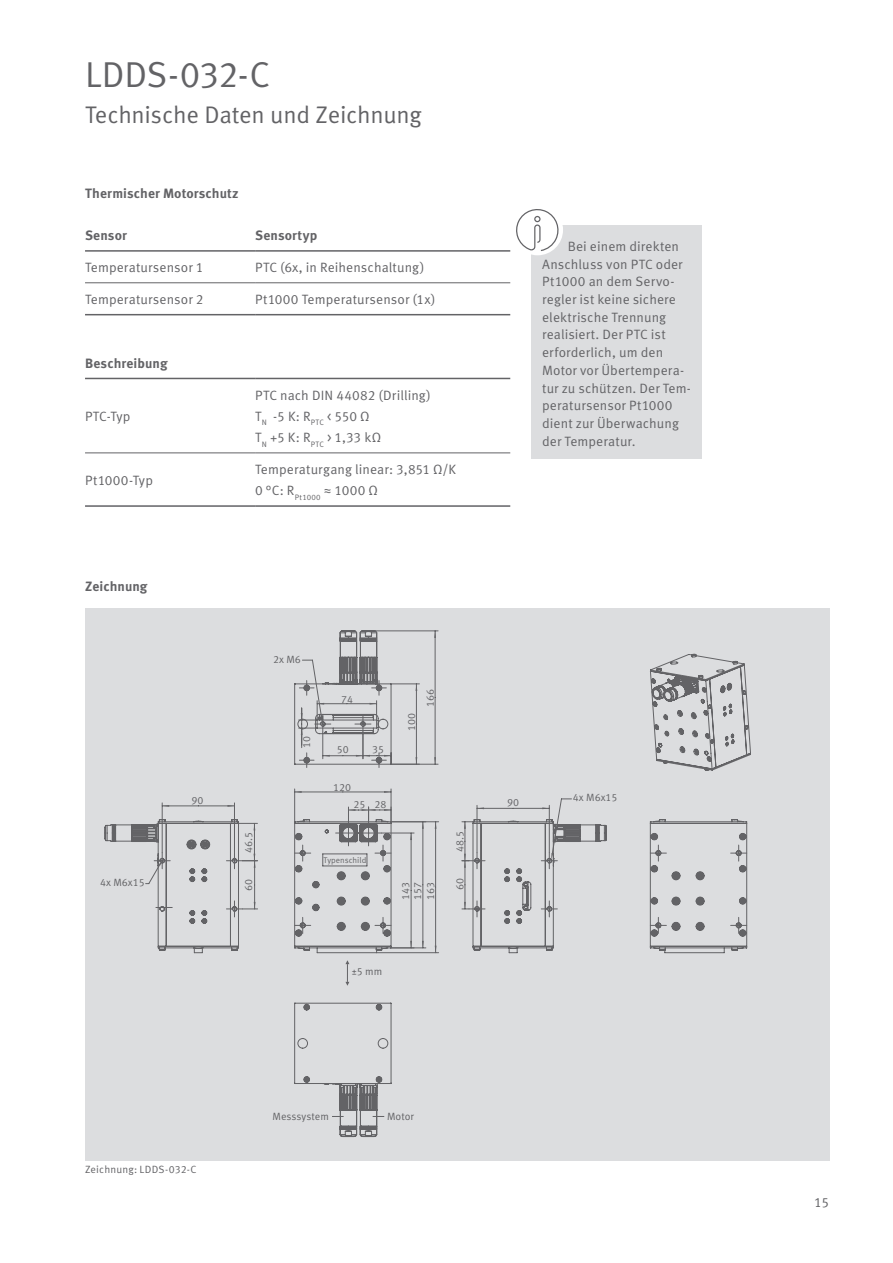
<style>
.page{position:relative;width:893px;height:1263px;background:#fff}
.page>*{position:absolute;margin:0;border:0;box-sizing:border-box;transform-origin:0 0}
.t1{font:36px "Schaeffler Meta";letter-spacing:-.015em;color:#636366}
.t2{font:24px "Schaeffler Meta";letter-spacing:-.015em;color:#636366}
.t3{font:13.5px/17.7px "Schaeffler Meta";letter-spacing:.01em;color:#636366}
.t4{font:700 13.5px "Schaeffler Meta";letter-spacing:.005em;color:#636366}
.t5{font:10.5px/12.8px "Schaeffler Meta";color:#636366}
.t6{font:8.25px "Schaeffler Meta";color:#636366}
</style>
<div class="page">
<hr style="left:85px;top:283px;width:170px;height:1px;background:#636366">
<hr style="left:255px;top:283px;width:255px;height:1px;background:#636366">
<hr style="left:85px;top:314px;width:170px;height:1px;background:#636366">
<hr style="left:255px;top:314px;width:255px;height:1px;background:#636366">
<hr style="left:85px;top:250px;width:170px;height:2px;background:#636366">
<hr style="left:255px;top:250px;width:255px;height:2px;background:#636366">
<hr style="left:85px;top:453px;width:170px;height:1px;background:#636366">
<hr style="left:255px;top:453px;width:255px;height:1px;background:#636366">
<hr style="left:85px;top:505px;width:170px;height:2px;background:#636366">
<hr style="left:255px;top:505px;width:255px;height:2px;background:#636366">
<hr style="left:85px;top:378px;width:170px;height:1px;background:#636366">
<hr style="left:255px;top:378px;width:255px;height:1px;background:#636366">
<div style="left:85px;top:608px;width:744px;height:553px;background:#dcdddf"></div>
<svg style="left:104px;top:630px;width:647px;height:507px"></svg>
<hr style="left:435px;top:631px;width:1px;height:66px;background:#636366">
<hr style="left:435px;top:697px;width:1px;height:67px;background:#636366">
<hr style="left:374px;top:630px;width:64px;height:1px;background:#636366">
<hr style="left:391px;top:764px;width:47px;height:1px;background:#636366">
<hr style="left:435px;top:822px;width:1px;height:65px;background:#636366">
<hr style="left:435px;top:887px;width:1px;height:66px;background:#636366">
<hr style="left:391px;top:821px;width:48px;height:1px;background:#636366">
<hr style="left:377px;top:952px;width:62px;height:1px;background:#636366">
<hr style="left:423px;top:885px;width:1px;height:63px;background:#636366">
<hr style="left:423px;top:822px;width:1px;height:63px;background:#636366">
<hr style="left:391px;top:947px;width:35px;height:1px;background:#636366">
<svg style="left:422px;top:822px;width:2px;height:7px"></svg>
<svg style="left:422px;top:941px;width:2px;height:6px"></svg>
<hr style="left:411px;top:833px;width:1px;height:57px;background:#636366">
<hr style="left:411px;top:890px;width:1px;height:58px;background:#636366">
<hr style="left:381px;top:833px;width:33px;height:1px;background:#636366">
<svg style="left:391px;top:941px;width:23px;height:7px"></svg>
<hr style="left:513px;top:808px;width:36px;height:1px;background:#636366">
<hr style="left:477px;top:808px;width:36px;height:1px;background:#636366">
<hr style="left:477px;top:805px;width:1px;height:48px;background:#636366">
<hr style="left:198px;top:805px;width:36px;height:1px;background:#636366">
<hr style="left:162px;top:805px;width:36px;height:1px;background:#636366">
<hr style="left:234px;top:803px;width:1px;height:50px;background:#636366">
<hr style="left:162px;top:803px;width:1px;height:50px;background:#636366">
<svg style="left:227px;top:805px;width:7px;height:2px"></svg>
<hr style="left:343px;top:792px;width:48px;height:1px;background:#636366">
<hr style="left:295px;top:792px;width:48px;height:1px;background:#636366">
<hr style="left:391px;top:789px;width:1px;height:34px;background:#636366">
<hr style="left:294px;top:789px;width:1px;height:34px;background:#636366">
<svg style="left:295px;top:791px;width:7px;height:2px"></svg>
<svg style="left:384px;top:791px;width:7px;height:2px"></svg>
<svg style="left:226px;top:823px;width:32px;height:94px"></svg>
<svg style="left:462px;top:821px;width:23px;height:96px"></svg>
<svg style="left:541px;top:901px;width:16px;height:16px"></svg>
<svg style="left:156px;top:907px;width:16px;height:1px"></svg>
<svg style="left:731px;top:917px;width:16px;height:16px"></svg>
<svg style="left:295px;top:917px;width:16px;height:16px"></svg>
<svg style="left:650px;top:917px;width:16px;height:16px"></svg>
<svg style="left:375px;top:917px;width:16px;height:16px"></svg>
<svg style="left:731px;top:845px;width:16px;height:16px"></svg>
<svg style="left:295px;top:845px;width:16px;height:16px"></svg>
<svg style="left:650px;top:845px;width:16px;height:16px"></svg>
<svg style="left:336px;top:807px;width:56px;height:54px"></svg>
<svg style="left:541px;top:798px;width:31px;height:71px"></svg>
<svg style="left:299px;top:659px;width:120px;height:108px"></svg>
<svg style="left:145px;top:853px;width:25px;height:31px"></svg>
<svg style="left:345px;top:960px;width:4px;height:26px"></svg>
<svg style="left:332px;top:1116px;width:12px;height:1px"></svg>
<div style="left:531px;top:225px;width:171px;height:234px;background:#dcdddf"></div>
<div style="left:512px;top:204px;width:51px;height:51px;background:#fff;border-radius:50%"></div>
<svg style="left:516px;top:209px;width:42px;height:42px"></svg>
<h1 class="t1" style="left:85px;top:53px;width:186px">LDDS-032-C</h1>
<h2 class="t2" style="left:85px;top:100px;width:338px">Technische Daten und Zeichnung</h2>
<p class="t4" style="left:85px;top:184px;width:155px">Thermischer Motorschutz</p>
<p class="t4" style="left:85px;top:227px;width:43px">Sensor</p>
<p class="t4" style="left:255px;top:227px;width:64px">Sensortyp</p>
<p class="t3" style="left:85px;top:259px;width:120px">Temperatursensor 1</p>
<p class="t3" style="left:255px;top:259px;width:171px">PTC (6x, in Reihenschaltung)</p>
<p class="t3" style="left:85px;top:291px;width:120px">Temperatursensor 2</p>
<p class="t3" style="left:255px;top:291px;width:182px">Pt1000 Temperatursensor (1x)</p>
<p class="t4" style="left:85px;top:355px;width:84px">Beschreibung</p>
<p class="t3" style="left:85px;top:408px;width:47px">PTC-Typ</p>
<p class="t3" style="left:255px;top:385px;width:177px;line-height:21.3px">PTC nach DIN 44082 (Drilling)<br>T<sub>N</sub> -5 K: R<sub>PTC</sub> &lt; 550 Ω<br>T<sub>N</sub> +5 K: R<sub>PTC</sub> &gt; 1,33 kΩ</p>
<p class="t3" style="left:85px;top:471px;width:70px">Pt1000-Typ</p>
<p class="t3" style="left:255px;top:459px;width:202px;line-height:21.3px">Temperaturgang linear: 3,851 Ω/K<br>0 °C: R<sub>Pt1000</sub> ≈ 1000 Ω</p>
<p class="t3" style="left:542px;top:238px;width:150px;text-indent:26px">Bei einem direkten<br>Anschluss von PTC oder<br>Pt1000 an dem Servo&shy;regler ist keine sichere elektrische Trennung realisiert. Der PTC ist erforderlich, um den<br>Motor vor Übertempera&shy;tur zu schützen. Der Tem&shy;peratursensor Pt1000 dient zur Überwachung der Temperatur.</p>
<p class="t4" style="left:85px;top:578px;width:64px">Zeichnung</p>
<p class="t5" style="left:100px;top:876px;width:46px">4x M6x15</p>
<p class="t5" style="left:192px;top:794px;width:13px">90</p>
<p class="t5" style="left:242px;top:852px;width:22px;rotate:-90deg">46.5</p>
<p class="t5" style="left:242px;top:890px;width:13px;rotate:-90deg">60</p>
<p class="t5" style="left:273px;top:653px;width:29px">2x M6</p>
<p class="t5" style="left:300px;top:748px;width:13px;rotate:-90deg">10</p>
<p class="t5" style="left:341px;top:693px;width:13px">74</p>
<p class="t5" style="left:337px;top:743px;width:13px">50</p>
<p class="t5" style="left:333px;top:781px;width:19px">120</p>
<p class="t5" style="left:353px;top:798px;width:13px">25</p>
<p class="t5" style="left:372px;top:743px;width:13px">35</p>
<p class="t5" style="left:405px;top:731px;width:19px;rotate:-90deg">100</p>
<p class="t5" style="left:424px;top:707px;width:19px;rotate:-90deg">166</p>
<p class="t5" style="left:374px;top:798px;width:13px">28</p>
<p class="t5" style="left:507px;top:796px;width:13px">90</p>
<p class="t5" style="left:454px;top:852px;width:22px;rotate:-90deg">48.5</p>
<p class="t6" style="left:324px;top:855px;width:44px">Typenschild</p>
<p class="t5" style="left:399px;top:900px;width:19px;rotate:-90deg">143</p>
<p class="t5" style="left:454px;top:890px;width:13px;rotate:-90deg">60</p>
<p class="t5" style="left:411px;top:900px;width:19px;rotate:-90deg">157<br>163</p>
<p class="t5" style="left:352px;top:965px;width:32px">±5 mm</p>
<p class="t5" style="left:573px;top:791px;width:46px">4x M6x15</p>
<p class="t5" style="left:85px;top:1163px;width:113px">Zeichnung: LDDS-032-C</p>
<p class="t5" style="left:273px;top:1110px;width:58px">Messsystem</p>
<p class="t5" style="left:387px;top:1110px;width:28px">Motor</p>
<p class="t3" style="left:814px;top:1194px;width:16px">15</p>
</div>
